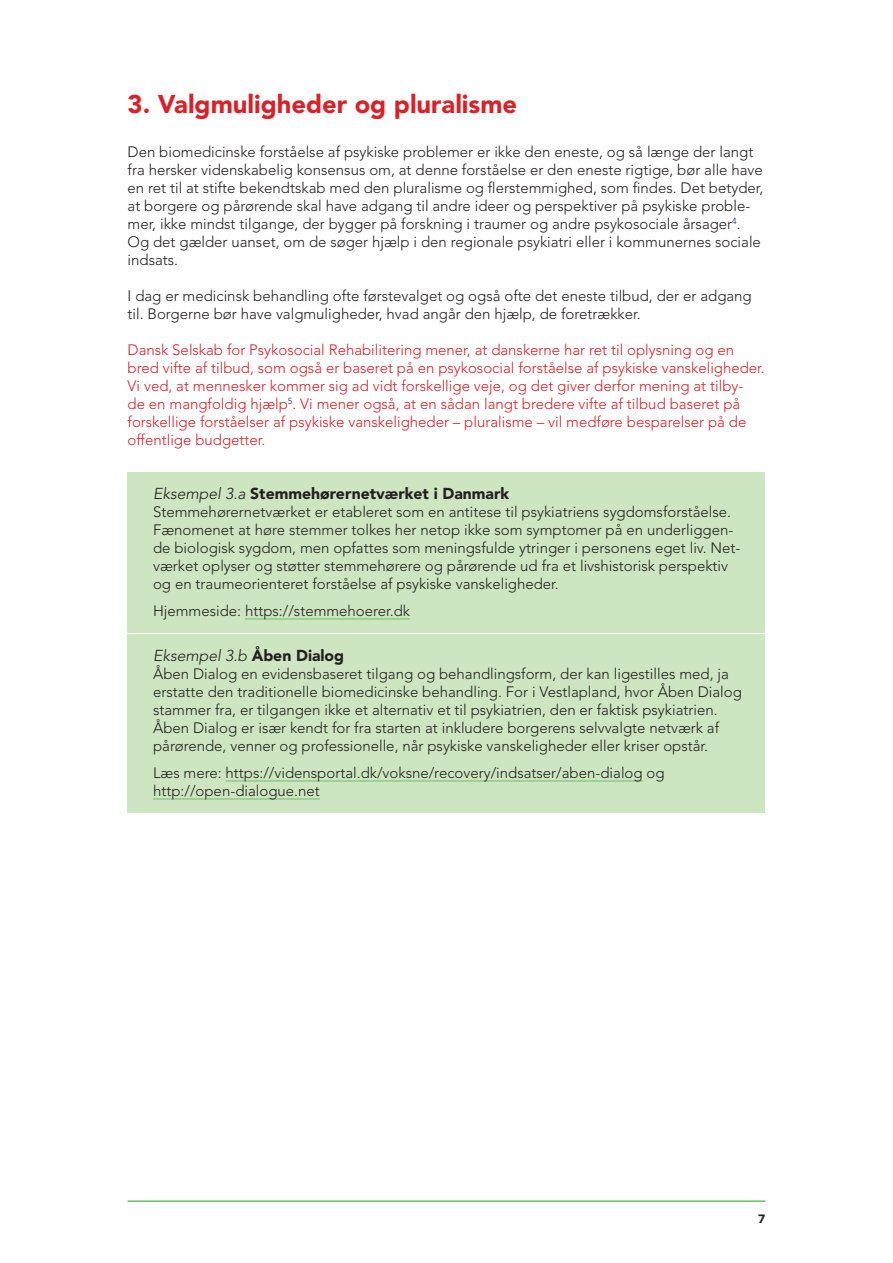
<style>
.page{position:relative;width:893px;height:1263px;background:#fff}
.page>*{position:absolute;margin:0;border:0;box-sizing:border-box;transform-origin:0 0}
.Punkter{font:900 25.5px "Avenir LT Std";color:#da2128}
.Eksempel_over{font:900 15.75px "Avenir LT Std";color:#231f20}
.Eksempel_over-2{font:italic 300 15.75px "Avenir LT Std";color:#231f20}
.Eksempler{font:300 15px/18px "Avenir LT Std";color:#231f20}
._10_Program_brød{font:300 15px/18px "Avenir LT Std";color:#231f20}
.Program_brød_farve{font:300 15px/18px "Avenir LT Std";color:#da2128}
.PR_Paginering{font:900 12px "Avenir LT Std";color:#231f20}
.s1{font-weight:300;font-style:italic}
.s2{font-weight:900;font-style:normal}
</style>
<div class="page">
<div style="left:128px;top:473px;width:637px;height:43px;background:#cde5c1"></div>
<div style="left:128px;top:491px;width:637px;height:115px;background:#cde5c1"></div>
<div style="left:128px;top:590px;width:637px;height:43px;background:#cde5c1"></div>
<hr style="left:245px;top:619px;width:165px;height:1px;background:#6bc067">
<div style="left:128px;top:635px;width:637px;height:43px;background:#cde5c1"></div>
<div style="left:128px;top:653px;width:637px;height:115px;background:#cde5c1"></div>
<div style="left:128px;top:752px;width:637px;height:61px;background:#cde5c1"></div>
<hr style="left:226px;top:781px;width:417px;height:1px;background:#6bc067">
<hr style="left:153px;top:799px;width:167px;height:1px;background:#6bc067">
<hr style="left:128px;top:1200px;width:637px;height:2px;background:#6bc067">
<p class="Punkter" style="left:128px;top:89px;width:391px">3. Valgmuligheder og pluralisme</p>
<p class="_10_Program_brød" style="left:128px;top:143px;width:637px">Den biomedicinske forståelse af psykiske problemer er ikke den eneste, og så længe der langt fra hersker videnskabelig konsensus om, at denne forståelse er den eneste rigtige, bør alle have en ret til at stifte bekendtskab med den pluralisme og flerstemmighed, som findes. Det betyder, at borgere og på rørende skal have adgang til andre ideer og perspektiver på psykiske proble&shy;mer, ikke mindst tilgange, der bygger på forskning i traumer og andre psykosociale årsager<sup>4</sup>.<br>Og det gælder uanset, om de søger hjælp i den regionale psykiatri eller i kommunernes sociale indsats.</p>
<p class="_10_Program_brød" style="left:128px;top:287px;width:626px">I dag er medicinsk behandling ofte førstevalget og også ofte det eneste tilbud, der er adgang til. Borgerne bør have valgmuligheder, hvad angår den hjælp, de foretrækker.</p>
<p class="Program_brød_farve" style="left:128px;top:341px;width:639px">Dansk Selskab for Psykosocial Rehabilitering mener, at danskerne har ret til oplysning og en bred vifte af tilbud, som også er baseret på en psykosocial forståelse af psykiske vanskeligheder.<br>Vi ved, at mennesker kommer sig ad vidt forskellige veje, og det giver derfor mening at tilby-<br>de en mangfoldig hjælp<sup>5</sup>. Vi mener også, at en sådan langt bredere vifte af tilbud baseret på forskellige forståelser af psykiske vanskeligheder – pluralisme – vil medføre besparelser på de offentlige budgetter.</p>
<p class="Eksempel_over" style="left:153px;top:484px;width:358px"><span class="s1">Eksempel 3.a</span> Stemmehørernetværket i Danmark</p>
<p class="Eksempler" style="left:153px;top:503px;width:589px">Stemmehørernetværket er etableret som en antitese til psykiatriens sygdomsforståelse.<br>Fænomenet at høre stemmer tolkes her netop ikke som symptomer på en underliggen&shy;de biologisk sygdom, men opfattes som meningsfulde ytringer i personens eget liv. Net&shy;værket oplyser og støtter stemmehørere og pårørende ud fra et livshistorisk perspektiv og en traumeorienteret forståelse af psykiske vanskeligheder.</p>
<p class="Eksempler" style="left:153px;top:602px;width:259px">Hjemmeside: https://stemmehoerer.dk</p>
<p class="Eksempel_over-2" style="left:153px;top:647px;width:193px">Eksempel 3.b <span class="s2">Åben Dialog</span></p>
<p class="Eksempler" style="left:153px;top:665px;width:590px">Åben Dialog en evidensbaseret tilgang og behandlingsform, der kan ligestilles med, ja erstatte den traditionelle biomedicinske behandling. For i Vestlapland, hvor Åben Dialog stammer fra, er tilgangen ikke et alternativ et til psykiatrien, den er faktisk psykiatrien.<br>Åben Dialog er især kendt for fra starten at inkludere borgerens selvvalgte netværk af pårørende, venner og professionelle, når psykiske vanskeligheder eller kriser opstår.</p>
<p class="Eksempler" style="left:153px;top:764px;width:513px">Læs mere: https://vidensportal.dk/voksne/recovery/indsatser/aben-dialog og http://open-dialogue.net</p>
<p class="PR_Paginering" style="left:758px;top:1212px;width:9px">7</p>
</div>
